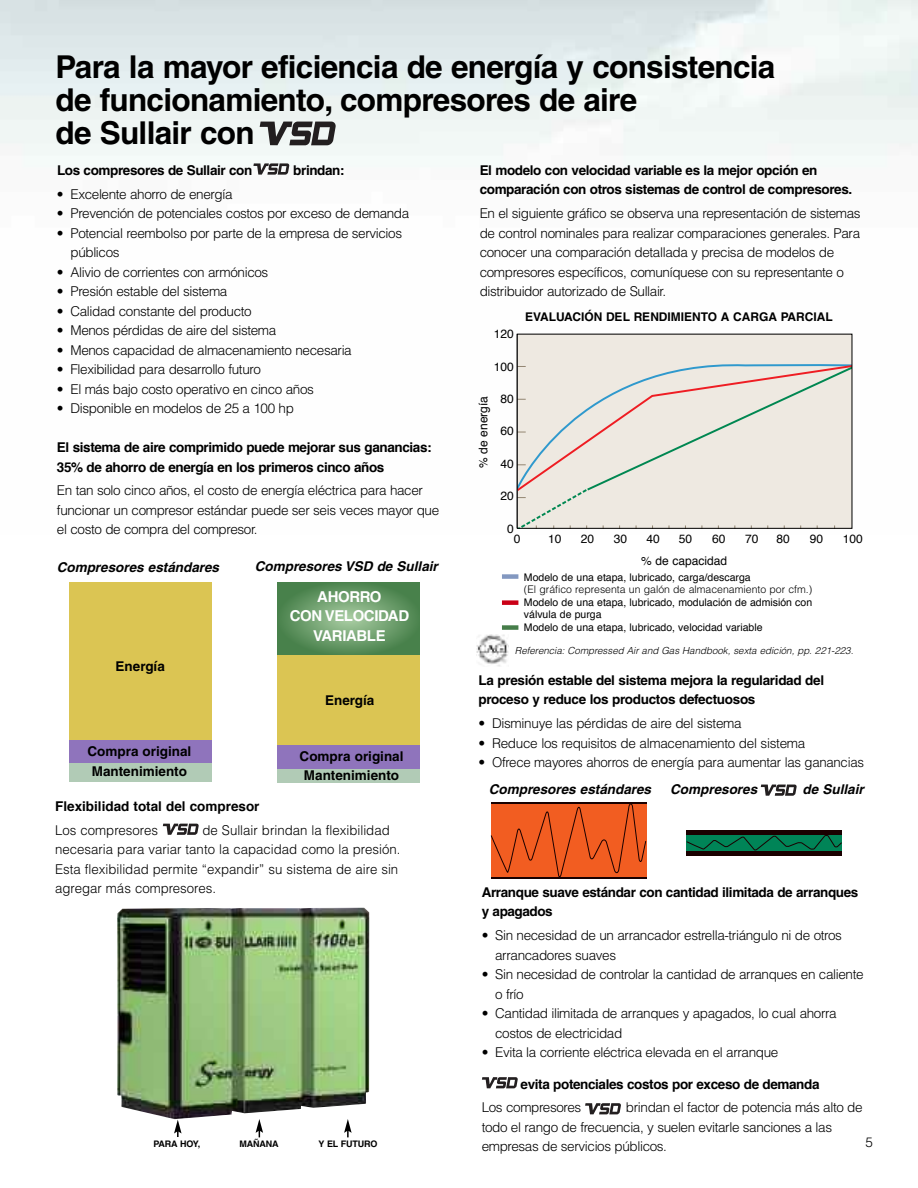
<style>
.page{position:relative;width:918px;height:1188px;background:#fff}
.page>*{position:absolute;margin:0;border:0;box-sizing:border-box;transform-origin:0 0}
.t1{font:700 31.5px/33px "Helvetica";letter-spacing:-.02em;color:#000}
.t2{font:700 15px/19.5px "Helvetica";letter-spacing:-.03em;color:#fff;text-align:center}
.t3{font:300 13.5px/19.5px "Helvetica";letter-spacing:-.03em;color:#000}
.t4{font:700 13.5px/19.5px "Helvetica";letter-spacing:-.03em;color:#000}
.t5{font:300 13.5px/19.5px "Helvetica";color:#000}
.t6{font:700 13.5px/20.5px "Helvetica";color:#000;text-align:center}
.t7{font:italic 700 13.5px "Helvetica";color:#000}
.t8{font:12px/10.1px "Helvetica";color:#000;text-align:center}
.t9{font:700 12px "Helvetica";color:#000}
.t10{font:10.5px/12.6px "Helvetica";color:#000}
.t11{font:300 10.5px "Helvetica";color:#000}
.t12{font:italic 300 9.75px "Helvetica";color:#000}
.t13{font:700 9px "Helvetica";letter-spacing:-.015em;color:#000}
</style>
<div class="page">
<hr style="left:491px;top:802px;width:155px;height:1px;background:#1a0000">
<hr style="left:491px;top:878px;width:155px;height:1px;background:#1a0000">
<svg style="left:490px;top:803px;width:157px;height:75px;background:#e1571f"></svg>
<svg style="left:687px;top:834px;width:155px;height:17px"></svg>
<hr style="left:687px;top:830px;width:155px;height:4px;background:#1a0000">
<hr style="left:687px;top:851px;width:155px;height:4px;background:#1a0000">
<svg style="left:686px;top:835px;width:156px;height:15px;background:#02784f"></svg>
<div style="left:69px;top:739px;width:142px;height:25px;background:#8f74bc"></div>
<div style="left:278px;top:745px;width:142px;height:25px;background:#8f74bc"></div>
<div style="left:69px;top:763px;width:142px;height:19px;background:#b1cbb6"></div>
<div style="left:278px;top:769px;width:142px;height:13px;background:#b1cbb6"></div>
<div style="left:69px;top:582px;width:142px;height:157px;background:#dbc553"></div>
<div style="left:278px;top:647px;width:142px;height:98px;background:#dbc553"></div>
<svg style="left:278px;top:582px;width:142px;height:73px;background:#639663"></svg>
<svg style="left:482px;top:1077px;width:36px;height:11px"></svg>
<svg style="left:260px;top:122px;width:76px;height:23px"></svg>
<img style="left:477px;top:634px;width:32px;height:33px">
<div style="left:502px;top:574px;width:16px;height:5px;background:#8398c0"></div>
<div style="left:502px;top:600px;width:16px;height:5px;background:#ca0016"></div>
<div style="left:502px;top:625px;width:16px;height:5px;background:#467d4a"></div>
<svg style="left:761px;top:785px;width:36px;height:11px"></svg>
<svg style="left:253px;top:163px;width:36px;height:12px"></svg>
<div style="left:519px;top:336px;width:331px;height:28px;background:#eee9e1"></div>
<div style="left:519px;top:364px;width:331px;height:163px;background:#eee9e1"></div>
<div style="left:517px;top:334px;width:335px;height:195px;border:1px solid #000"></div>
<img style="left:117px;top:908px;width:252px;height:211px">
<svg style="left:344px;top:1119px;width:8px;height:18px"></svg>
<svg style="left:256px;top:1119px;width:7px;height:18px"></svg>
<svg style="left:174px;top:1120px;width:8px;height:17px"></svg>
<svg style="left:163px;top:824px;width:36px;height:11px"></svg>
<svg style="left:585px;top:1103px;width:36px;height:11px"></svg>
<h1 class="t1" style="left:55px;top:54px;width:721px">Para la mayor eficiencia de energía y consistencia de funcionamiento, compresores de aire<br>de Sullair con</h1>
<p class="t4" style="left:57px;top:162px;width:197px">Los compresores de Sullair con</p>
<p class="t4" style="left:293px;top:162px;width:53px">brindan:</p>
<p class="t3" style="left:57px;top:184px;width:177px">• Excelente ahorro de energía</p>
<p class="t3" style="left:57px;top:204px;width:354px">• Prevención de potenciales costos por exceso de demanda</p>
<p class="t3" style="left:70px;top:223px;width:333px;text-indent:-13px">• Potencial reembolso por parte de la empresa de servicios públicos</p>
<p class="t3" style="left:57px;top:262px;width:213px">• Alivio de corrientes con armónicos</p>
<p class="t3" style="left:57px;top:282px;width:172px">• Presión estable del sistema</p>
<p class="t3" style="left:57px;top:301px;width:196px">• Calidad constante del producto</p>
<p class="t3" style="left:57px;top:321px;width:221px">• Menos pérdidas de aire del sistema</p>
<p class="t3" style="left:57px;top:340px;width:296px">• Menos capacidad de almacenamiento necesaria</p>
<p class="t3" style="left:57px;top:360px;width:205px">• Flexibilidad para desarrollo futuro</p>
<p class="t3" style="left:57px;top:379px;width:258px">• El más bajo costo operativo en cinco años</p>
<p class="t3" style="left:57px;top:399px;width:239px">• Disponible en modelos de 25 a 100 hp</p>
<p class="t4" style="left:57px;top:439px;width:376px">El sistema de aire comprimido puede mejorar sus ganancias:<br>35% de ahorro de energía en los primeros cinco años</p>
<p class="t3" style="left:57px;top:481px;width:384px">En tan solo cinco años, el costo de energía eléctrica para hacer funcionar un compresor estándar puede ser seis veces mayor que el costo de compra del compresor.</p>
<p class="t7" style="left:57px;top:562px;width:164px">Compresores estándares</p>
<p class="t6" style="left:116px;top:657px;width:51px">Energía</p>
<p class="t7" style="left:255px;top:562px;width:185px">Compresores VSD de Sullair</p>
<p class="t2" style="left:290px;top:588px;width:121px">AHORRO<br>CON VELOCIDAD<br>VARIABLE</p>
<p class="t6" style="left:325px;top:692px;width:51px">Energía</p>
<p class="t6" style="left:88px;top:742px;width:105px">Compra original<br>Mantenimiento</p>
<p class="t6" style="left:300px;top:749px;width:105px;line-height:18.6px">Compra original<br>Mantenimiento</p>
<p class="t6" style="left:55px;top:797px;width:206px">Flexibilidad total del compresor</p>
<p class="t5" style="left:55px;top:821px;width:104px">Los compresores</p>
<p class="t5" style="left:55px;top:821px;width:347px;text-indent:147px">de Sullair brindan la flexibilidad necesaria para variar tanto la capacidad como la presión.<br>Esta flexibilidad permite “expandir” su sistema de aire sin agregar más compresores.</p>
<p class="t13" style="left:154px;top:1141px;width:48px">PARA HOY,</p>
<p class="t13" style="left:239px;top:1141px;width:41px">MAÑANA</p>
<p class="t13" style="left:319px;top:1141px;width:60px">Y EL FUTURO</p>
<p class="t4" style="left:480px;top:162px;width:374px">El modelo con velocidad variable es la mejor opción en comparación con otros sistemas de control de compresores.</p>
<p class="t3" style="left:480px;top:204px;width:382px">En el siguiente gráfico se observa una representación de sistemas de control nominales para realizar comparaciones generales. Para conocer una comparación detallada y precisa de modelos de compresores específicos, comuníquese con su representante o distribuidor autorizado de Sullair.</p>
<p class="t9" style="left:525px;top:313px;width:309px">EVALUACIÓN DEL RENDIMIENTO A CARGA PARCIAL</p>
<p class="t8" style="left:494px;top:330px;width:22px">120</p>
<p class="t8" style="left:494px;top:362px;width:22px">100</p>
<p class="t8" style="left:501px;top:395px;width:15px">80</p>
<p class="t8" style="left:501px;top:427px;width:15px">60</p>
<p class="t8" style="left:501px;top:459px;width:15px">40</p>
<p class="t8" style="left:501px;top:492px;width:15px">20</p>
<p class="t8" style="left:507px;top:524px;width:15px">0<br>0</p>
<p class="t8" style="left:548px;top:534px;width:15px">10</p>
<p class="t8" style="left:581px;top:534px;width:15px">20</p>
<p class="t8" style="left:614px;top:534px;width:15px">30</p>
<p class="t8" style="left:647px;top:534px;width:15px">40</p>
<p class="t8" style="left:679px;top:534px;width:15px">50</p>
<p class="t8" style="left:712px;top:534px;width:15px">60</p>
<p class="t8" style="left:745px;top:534px;width:15px">70</p>
<p class="t8" style="left:777px;top:534px;width:15px">80</p>
<p class="t8" style="left:810px;top:534px;width:15px">90</p>
<p class="t8" style="left:843px;top:534px;width:22px">100</p>
<p class="t10" style="left:524px;top:571px;width:228px">Modelo de una etapa, lubricado, carga/descarga</p>
<p class="t11" style="left:524px;top:583px;width:290px">(El gráfico representa un galón de almacenamiento por cfm.)</p>
<p class="t10" style="left:524px;top:597px;width:290px">Modelo de una etapa, lubricado, modulación de admisión con válvula de purga<br>Modelo de una etapa, lubricado, velocidad variable</p>
<p class="t8" style="left:479px;top:468px;width:74px;rotate:-90deg">% de energía</p>
<p class="t8" style="left:641px;top:557px;width:88px">% de capacidad</p>
<p class="t12" style="left:515px;top:645px;width:340px">Referencia: Compressed Air and Gas Handbook, sexta edición, pp. 221-223.</p>
<p class="t4" style="left:479px;top:672px;width:347px">La presión estable del sistema mejora la regularidad del proceso y reduce los productos defectuosos</p>
<p class="t3" style="left:479px;top:714px;width:265px">• Disminuye las pérdidas de aire del sistema</p>
<p class="t3" style="left:479px;top:733px;width:328px">• Reduce los requisitos de almacenamiento del sistema</p>
<p class="t3" style="left:479px;top:753px;width:387px">• Ofrece mayores ahorros de energía para aumentar las ganancias</p>
<p class="t7" style="left:489px;top:784px;width:164px">Compresores estándares</p>
<p class="t7" style="left:670px;top:784px;width:89px">Compresores</p>
<p class="t7" style="left:803px;top:784px;width:63px">de Sullair</p>
<p class="t4" style="left:482px;top:884px;width:378px">Arranque suave estándar con cantidad ilimitada de arranques y apagados</p>
<p class="t3" style="left:495px;top:926px;width:348px;text-indent:-14px">• Sin necesidad de un arrancador estrella-triángulo ni de otros arrancadores suaves</p>
<p class="t3" style="left:495px;top:965px;width:370px;text-indent:-14px">• Sin necesidad de controlar la cantidad de arranques en caliente o frío</p>
<p class="t3" style="left:495px;top:1004px;width:343px;text-indent:-14px">• Cantidad ilimitada de arranques y apagados, lo cual ahorra costos de electricidad</p>
<p class="t3" style="left:482px;top:1043px;width:298px">• Evita la corriente eléctrica elevada en el arranque</p>
<p class="t4" style="left:521px;top:1075px;width:300px">evita potenciales costos por exceso de demanda</p>
<p class="t3" style="left:482px;top:1098px;width:101px">Los compresores</p>
<p class="t3" style="left:482px;top:1098px;width:382px;text-indent:144px">brindan el factor de potencia más alto de todo el rango de frecuencia, y suelen evitarle sanciones a las empresas de servicios públicos.</p>
<p class="t3" style="left:865px;top:1132px;width:9px">5</p>
</div>
